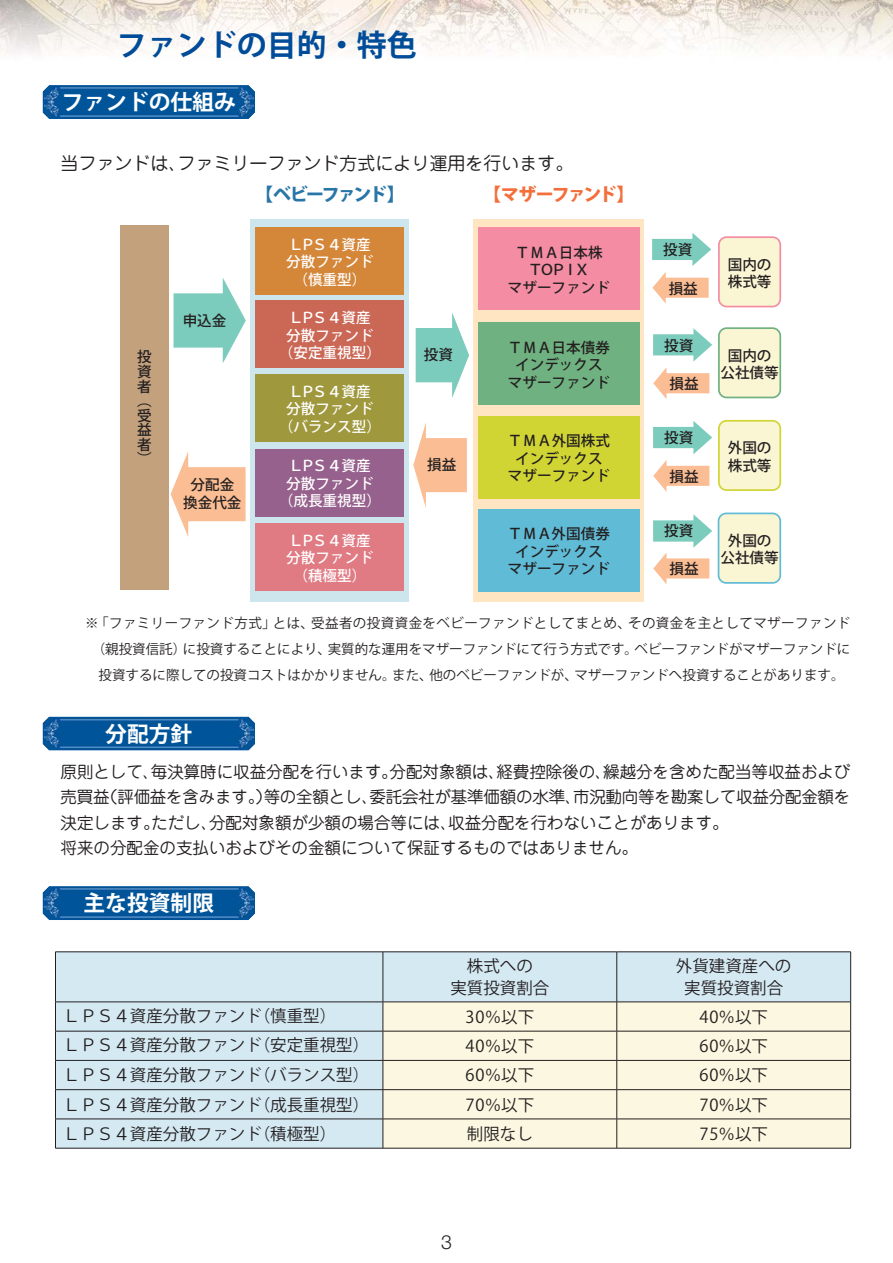
<style>
.page{position:relative;width:893px;height:1263px;background:#fff}
.page>*{position:absolute;margin:0;border:0;box-sizing:border-box;transform-origin:0 0}
.t1{font:30px "Koz Go Pro Bold 90 pv RKSJ H";color:#004c98}
.t2{font:21.75px "Koz Go Pro Bold 90 pv RKSJ H";color:#fff}
.t3{font:300 19.5px "Helvetica Neue LT Std";color:#231f20}
.t4{font:18px "Jun 201 Pro Regular 90 pv RKSJ H";color:#231f20}
.t5{font:18px "Koz Go Pro Heavy 90 pv RKSJ H";letter-spacing:-.115em;color:#2875a8}
.t6{font:18px "Koz Go Pro Heavy 90 pv RKSJ H";letter-spacing:-.115em;color:#f36e3a}
.t7{font:16.5px/25.5px "Jun 201 Pro Regular 90 pv RKSJ H";color:#231f20}
.t8{font:16.5px/22.5px "Koz Go Pro Regular 90 pv RKSJ H";color:#231f20;text-align:center}
.t9{font:14.55px/17.5px "Koz Go Pro Medium 90 pv RKSJ H";color:#231f20;text-align:center}
.t10{font:14.55px/17.5px "Koz Go Pro Medium 90 pv RKSJ H";color:#fff;text-align:center}
.t11{font:14.55px/14.5px "Koz Go Pro Medium 90 pv RKSJ V";color:#231f20;text-align:justify}
.t12{font:13.5px/25.5px "Koz Go Pro Regular 90 pv RKSJ H";color:#231f20;text-align:center}
</style>
<div class="page">
<img style="left:0;top:0;width:893px;height:55px">
<div style="left:719px;top:237px;width:61px;height:70px;background:#faf5d3;border-radius:8px"></div>
<div style="left:718px;top:236px;width:63px;height:71px;border:2px solid #f48da3;border-radius:8px"></div>
<div style="left:120px;top:225px;width:49px;height:365px;background:#c3a17d"></div>
<div style="left:473px;top:219px;width:170px;height:383px;background:#ffe5c1"></div>
<div style="left:478px;top:227px;width:161px;height:83px;background:#f48da3"></div>
<div style="left:478px;top:323px;width:161px;height:82px;background:#6fb180"></div>
<div style="left:478px;top:416px;width:161px;height:83px;background:#d1d534"></div>
<div style="left:478px;top:509px;width:161px;height:83px;background:#60bbd6"></div>
<svg style="left:652px;top:233px;width:59px;height:33px"></svg>
<div style="left:250px;top:219px;width:159px;height:382px;background:#cde6ee"></div>
<div style="left:256px;top:227px;width:148px;height:67px;background:#d48639"></div>
<div style="left:256px;top:300px;width:148px;height:68px;background:#cb6755"></div>
<div style="left:256px;top:374px;width:148px;height:68px;background:#9f983d"></div>
<div style="left:256px;top:449px;width:148px;height:68px;background:#96618c"></div>
<div style="left:256px;top:523px;width:148px;height:68px;background:#e07a83"></div>
<div style="left:719px;top:328px;width:61px;height:69px;background:#faf5d3;border-radius:8px"></div>
<div style="left:718px;top:327px;width:63px;height:71px;border:2px solid #6fb180;border-radius:8px"></div>
<div style="left:719px;top:421px;width:61px;height:69px;background:#faf5d3;border-radius:8px"></div>
<div style="left:718px;top:420px;width:63px;height:71px;border:2px solid #d1d534;border-radius:8px"></div>
<div style="left:718px;top:513px;width:62px;height:70px;background:#faf5d3;border-radius:8px"></div>
<div style="left:718px;top:513px;width:63px;height:71px;border:2px solid #60bbd6;border-radius:8px"></div>
<svg style="left:174px;top:278px;width:72px;height:85px"></svg>
<svg style="left:171px;top:451px;width:75px;height:86px"></svg>
<svg style="left:413px;top:423px;width:54px;height:85px"></svg>
<svg style="left:652px;top:272px;width:57px;height:32px"></svg>
<svg style="left:653px;top:460px;width:56px;height:32px"></svg>
<svg style="left:653px;top:328px;width:59px;height:71px"></svg>
<svg style="left:653px;top:421px;width:59px;height:33px"></svg>
<svg style="left:653px;top:514px;width:59px;height:70px"></svg>
<svg style="left:416px;top:312px;width:53px;height:86px"></svg>
<img style="left:43px;top:85px;width:212px;height:34px">
<img style="left:43px;top:716px;width:212px;height:34px">
<img style="left:43px;top:886px;width:212px;height:34px">
<div style="left:56px;top:952px;width:794px;height:196px;background:#d5e9f3"></div>
<div style="left:384px;top:1003px;width:466px;height:145px;background:#fbf7e0"></div>
<hr style="left:55px;top:951px;width:328px;height:1px;background:#231f20">
<hr style="left:55px;top:952px;width:1px;height:50px;background:#231f20">
<hr style="left:383px;top:951px;width:234px;height:1px;background:#231f20">
<hr style="left:383px;top:952px;width:1px;height:50px;background:#231f20">
<hr style="left:617px;top:951px;width:234px;height:1px;background:#231f20">
<hr style="left:616px;top:952px;width:1px;height:50px;background:#231f20">
<hr style="left:850px;top:952px;width:1px;height:50px;background:#231f20">
<hr style="left:55px;top:1002px;width:328px;height:1px;background:#231f20">
<hr style="left:383px;top:1002px;width:234px;height:1px;background:#231f20">
<hr style="left:617px;top:1002px;width:234px;height:1px;background:#231f20">
<hr style="left:55px;top:1031px;width:328px;height:1px;background:#231f20">
<hr style="left:383px;top:1031px;width:234px;height:1px;background:#231f20">
<hr style="left:617px;top:1031px;width:234px;height:1px;background:#231f20">
<hr style="left:55px;top:1060px;width:328px;height:1px;background:#231f20">
<hr style="left:383px;top:1060px;width:234px;height:1px;background:#231f20">
<hr style="left:617px;top:1060px;width:234px;height:1px;background:#231f20">
<hr style="left:55px;top:1089px;width:328px;height:1px;background:#231f20">
<hr style="left:383px;top:1089px;width:234px;height:1px;background:#231f20">
<hr style="left:617px;top:1089px;width:234px;height:1px;background:#231f20">
<hr style="left:55px;top:1119px;width:328px;height:1px;background:#231f20">
<svg style="left:55px;top:1002px;width:1px;height:146px"></svg>
<hr style="left:383px;top:1119px;width:234px;height:1px;background:#231f20">
<svg style="left:383px;top:1002px;width:1px;height:146px"></svg>
<hr style="left:617px;top:1119px;width:234px;height:1px;background:#231f20">
<svg style="left:616px;top:1002px;width:1px;height:146px"></svg>
<svg style="left:850px;top:1002px;width:1px;height:146px"></svg>
<hr style="left:55px;top:1148px;width:796px;height:1px;background:#231f20">
<h1 class="t1" style="left:117px;top:34px;width:301px">ファンドの目的・特色</h1>
<h2 class="t2" style="left:62px;top:94px;width:175px">ファンドの仕組み</h2>
<p class="t4" style="left:61px;top:157px;width:515px">当ファンドは、ファミリーファンド方式により運用を行います。</p>
<p class="t11" style="left:137px;top:352px;width:16px">投資者（受益者）</p>
<p class="t9" style="left:183px;top:313px;width:45px">申込金</p>
<p class="t9" style="left:183px;top:478px;width:60px">分配金換金代金</p>
<p class="t5" style="left:255px;top:188px;width:151px">【ベビーファンド】</p>
<p class="t6" style="left:483px;top:188px;width:153px">【マザーファンド】</p>
<p class="t10" style="left:286px;top:237px;width:89px">ＬＰＳ４資産分散ファンド（慎重型）</p>
<p class="t10" style="left:279px;top:311px;width:104px">ＬＰＳ４資産<br>分散ファンド（安定重視型）</p>
<p class="t10" style="left:279px;top:385px;width:104px">ＬＰＳ４資産<br>分散ファンド（バランス型）</p>
<p class="t10" style="left:279px;top:459px;width:104px">ＬＰＳ４資産<br>分散ファンド（成長重視型）</p>
<p class="t10" style="left:286px;top:533px;width:89px">ＬＰＳ４資産分散ファンド（積極型）</p>
<p class="t9" style="left:508px;top:527px;width:104px">ＴＭＡ外国債券インデックスマザーファンド</p>
<p class="t9" style="left:508px;top:245px;width:104px">ＴＭＡ日本株<br>ＴＯＰＩＸ<br>マザーファンド</p>
<p class="t9" style="left:508px;top:340px;width:104px">ＴＭＡ日本債券インデックスマザーファンド</p>
<p class="t9" style="left:424px;top:348px;width:31px">投資</p>
<p class="t9" style="left:508px;top:434px;width:104px">ＴＭＡ外国株式インデックスマザーファンド</p>
<p class="t9" style="left:427px;top:458px;width:31px">損益</p>
<p class="t9" style="left:663px;top:243px;width:31px">投資</p>
<p class="t9" style="left:669px;top:281px;width:31px">損益</p>
<p class="t9" style="left:664px;top:338px;width:31px">投資</p>
<p class="t9" style="left:670px;top:377px;width:31px">損益</p>
<p class="t9" style="left:664px;top:431px;width:31px">投資</p>
<p class="t9" style="left:670px;top:469px;width:31px">損益</p>
<p class="t9" style="left:664px;top:524px;width:31px">投資</p>
<p class="t9" style="left:670px;top:562px;width:31px">損益</p>
<p class="t9" style="left:728px;top:257px;width:45px;text-align:left">国内の株式等</p>
<p class="t9" style="left:720px;top:348px;width:60px">国内の公社債等</p>
<p class="t9" style="left:728px;top:441px;width:45px;text-align:left">外国の株式等</p>
<p class="t9" style="left:720px;top:533px;width:60px">外国の公社債等</p>
<p class="t12" style="left:85px;top:612px;width:767px">※「ファミリーファンド方式」とは、受益者の投資資金をベビーファンドとしてまとめ、その資金を主としてマザーファンド（親投資信託）に投資することにより、実質的な運用をマザーファンドにて行う方式です。ベビーファンドがマザーファンドに投資するに際しての投資コストはかかりません。また、他のベビーファンドが、マザーファンドへ投資することがあります。</p>
<h2 class="t2" style="left:105px;top:725px;width:88px">分配方針</h2>
<p class="t7" style="left:61px;top:761px;width:791px">原則として、毎決算時に収益分配を行います。分配対象額は、経費控除後の、繰越分を含めた配当等収益および売買益（評価益を含みます。）等の全額とし、委託会社が基準価額の水準、市況動向等を勘案して収益分配金額を決定します。ただし、分配対象額が少額の場合等には、収益分配を行わないことがあります。<br>将来の分配金の支払いおよびその金額について保証するものではありません。</p>
<h2 class="t2" style="left:84px;top:895px;width:132px">主な投資制限</h2>
<p class="t8" style="left:450px;top:957px;width:100px">株式への<br>実質投資割合</p>
<p class="t8" style="left:676px;top:957px;width:117px">外貨建資産への実質投資割合</p>
<p class="t8" style="left:64px;top:1007px;width:274px">ＬＰＳ４資産分散ファンド（慎重型）</p>
<p class="t8" style="left:465px;top:1007px;width:70px">30％以下</p>
<p class="t8" style="left:699px;top:1007px;width:70px">40％以下</p>
<p class="t8" style="left:64px;top:1036px;width:307px">ＬＰＳ４資産分散ファンド（安定重視型）</p>
<p class="t8" style="left:465px;top:1037px;width:70px">40％以下</p>
<p class="t8" style="left:699px;top:1037px;width:70px">60％以下</p>
<p class="t8" style="left:64px;top:1066px;width:307px">ＬＰＳ４資産分散ファンド（バランス型）</p>
<p class="t8" style="left:465px;top:1066px;width:70px">60％以下</p>
<p class="t8" style="left:699px;top:1066px;width:70px">60％以下</p>
<p class="t8" style="left:64px;top:1095px;width:307px">ＬＰＳ４資産分散ファンド（成長重視型）</p>
<p class="t8" style="left:465px;top:1095px;width:70px">70％以下</p>
<p class="t8" style="left:699px;top:1095px;width:70px">70％以下</p>
<p class="t8" style="left:64px;top:1124px;width:274px">ＬＰＳ４資産分散ファンド（積極型）</p>
<p class="t8" style="left:467px;top:1124px;width:67px">制限なし</p>
<p class="t8" style="left:699px;top:1124px;width:70px">75％以下</p>
<p class="t3" style="left:441px;top:1231px;width:12px">3</p>
</div>
